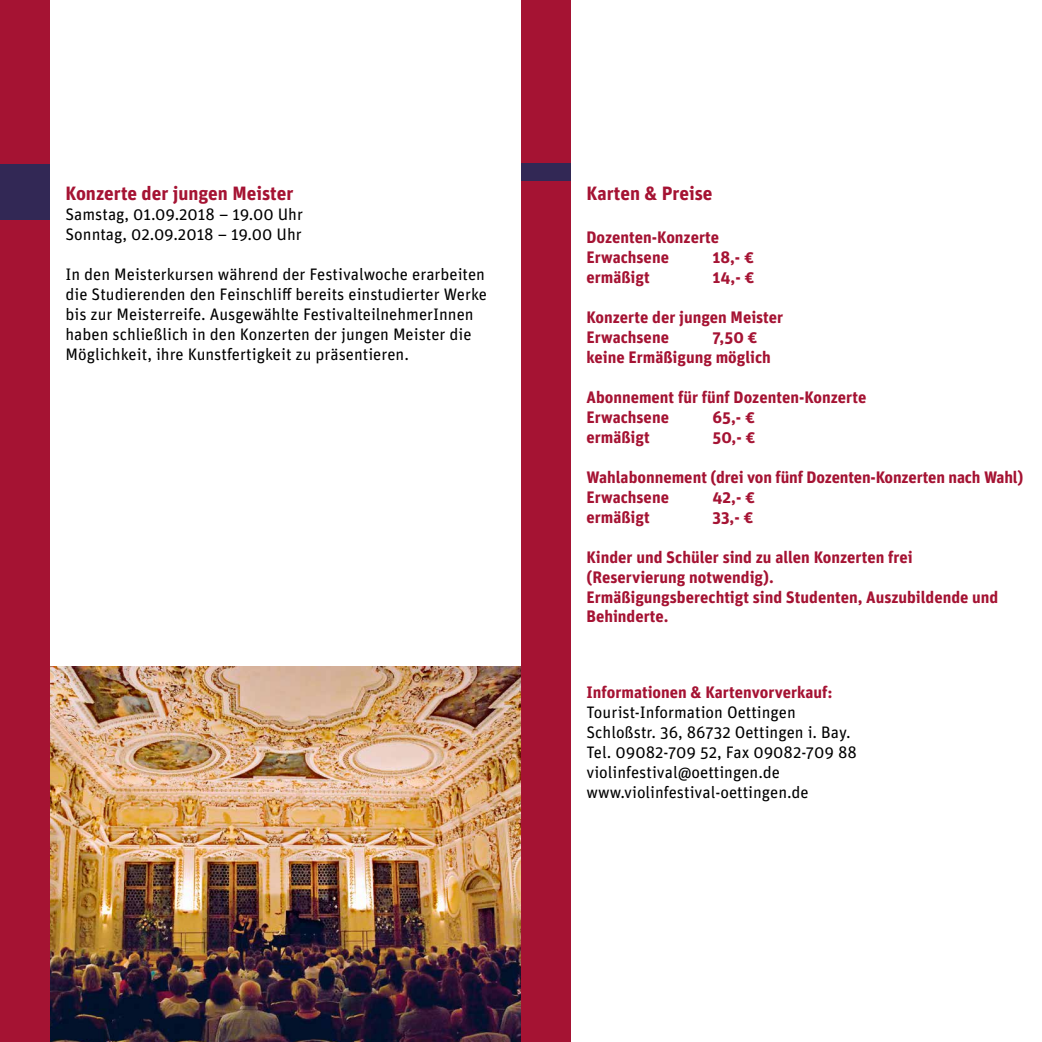
<style>
.page{position:relative;width:1042px;height:1042px;background:#fff}
.page>*{position:absolute;margin:0;border:0;box-sizing:border-box;transform-origin:0 0}
.t1{font:700 19.25px "Unit";color:#a51333}
.t2{font:16.62px/19.9px "Unit";color:#000}
.t3{font:700 16.62px/19.9px "Unit";color:#a51333}
</style>
<div class="page">
<img style="left:50px;top:666px;width:471px;height:376px">
<div style="left:0;top:0;width:50px;height:1042px;background:#a51333"></div>
<div style="left:521px;top:0;width:49px;height:1042px;background:#a51333"></div>
<div style="left:0;top:164px;width:50px;height:56px;background:#322855"></div>
<div style="left:521px;top:164px;width:49px;height:17px;background:#322855"></div>
<p class="t1" style="left:65px;top:181px;width:229px">Konzerte der jungen Meister</p>
<p class="t2" style="left:65px;top:204px;width:239px">Samstag, 01.09.2018 – 19.00 Uhr<br>Sonntag, 02.09.2018 – 19.00 Uhr</p>
<p class="t2" style="left:65px;top:264px;width:423px">In den Meisterkursen während der Festivalwoche erarbeiten die Studierenden den Feinschliff bereits einstudierter Werke bis zur Meisterreife. Ausgewählte FestivalteilnehmerInnen haben schließlich in den Konzerten der jungen Meister die Möglichkeit, ihre Kunstfertigkeit zu präsentieren.</p>
<p class="t1" style="left:586px;top:182px;width:128px">Karten &amp; Preise</p>
<p class="t3" style="left:586px;top:227px;width:134px">Dozenten-Konzerte<br>Erwachsene</p>
<p class="t3" style="left:712px;top:247px;width:43px">18,- €</p>
<p class="t3" style="left:586px;top:267px;width:65px">ermäßigt</p>
<p class="t3" style="left:712px;top:267px;width:43px">14,- €</p>
<p class="t3" style="left:586px;top:307px;width:198px">Konzerte der jungen Meister<br>Erwachsene</p>
<p class="t3" style="left:586px;top:327px;width:186px;text-indent:126px">7,50 € keine Ermäßigung möglich</p>
<p class="t3" style="left:586px;top:387px;width:281px">Abonnement für fünf Dozenten-Konzerte<br>Erwachsene</p>
<p class="t3" style="left:712px;top:407px;width:44px">65,- €</p>
<p class="t3" style="left:586px;top:427px;width:65px">ermäßigt</p>
<p class="t3" style="left:712px;top:427px;width:44px">50,- €</p>
<p class="t3" style="left:586px;top:467px;width:438px">Wahlabonnement (drei von fünf Dozenten-Konzerten nach Wahl)<br>Erwachsene</p>
<p class="t3" style="left:712px;top:486px;width:44px">42,- €</p>
<p class="t3" style="left:586px;top:506px;width:65px">ermäßigt</p>
<p class="t3" style="left:712px;top:506px;width:42px">33,- €</p>
<p class="t3" style="left:586px;top:546px;width:413px">Kinder und Schüler sind zu allen Konzerten frei (Reservierung notwendig).<br>Ermäßigungsberechtigt sind Studenten, Auszubildende und Behinderte.</p>
<p class="t3" style="left:586px;top:682px;width:248px">Informationen &amp; Kartenvorverkauf:</p>
<p class="t2" style="left:586px;top:702px;width:272px">Tourist-Information Oettingen Schloßstr. 36, 86732 Oettingen i. Bay.<br>Tel. 09082-709 52, Fax 09082-709 88 violinfestival@oettingen.de www.violinfestival-oettingen.de</p>
</div>
